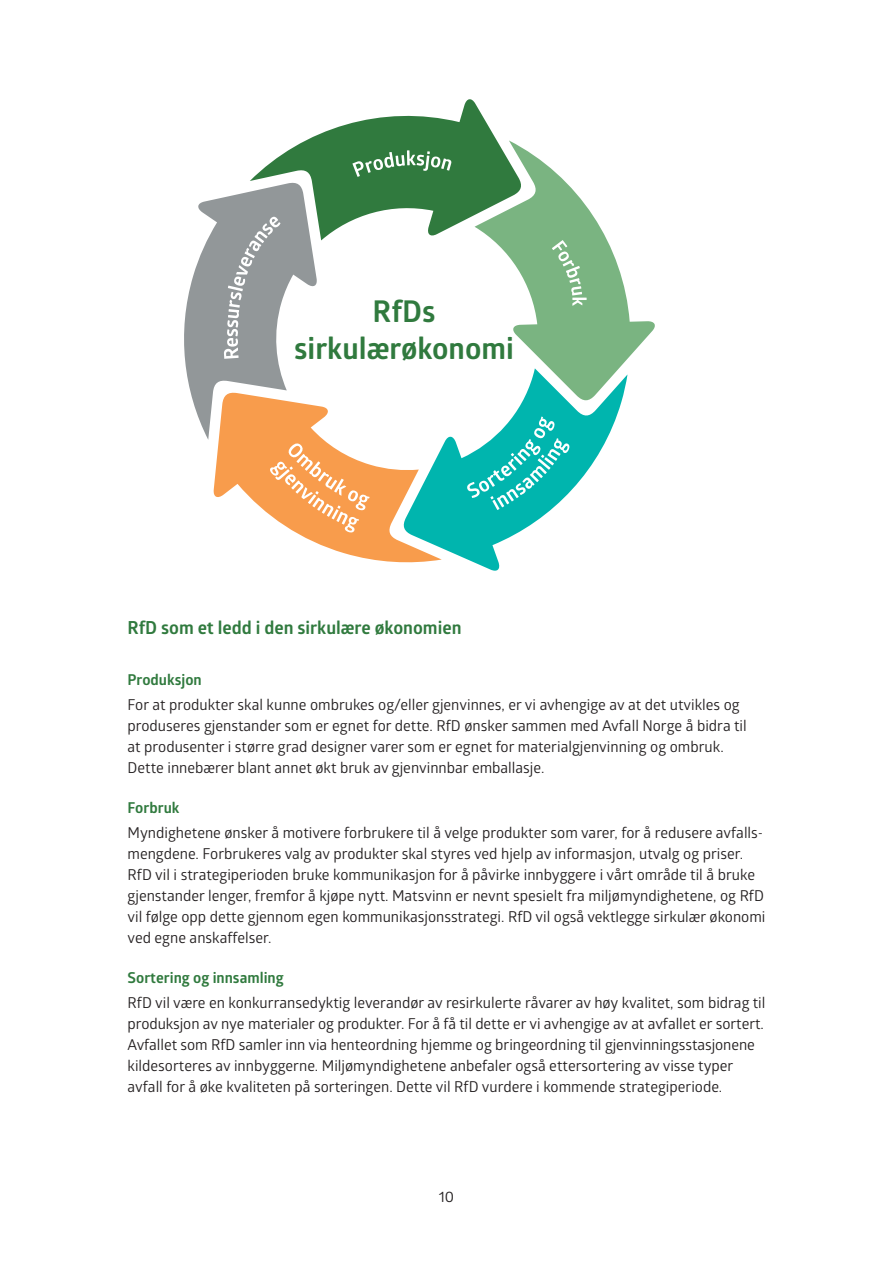
<style>
.page{position:relative;width:893px;height:1263px;background:#fff}
.page>*{position:absolute;margin:0;border:0;box-sizing:border-box;transform-origin:0 0}
.t1{font:700 30px/37.2px "Glober";color:#307a3e;text-align:center}
.t2{font:700 18px "Glober";color:#307a3e}
.t3{font:15px/21px "Glober";color:#231f20}
.t4{font:700 15px "Glober";color:#307a3e}
</style>
<div class="page">
<svg style="left:478px;top:402px;width:144px;height:169px"></svg>
<svg style="left:587px;top:207px;width:68px;height:195px"></svg>
<svg style="left:184px;top:99px;width:403px;height:465px"></svg>
<h1 class="t1" style="left:294px;top:292px;width:221px">RfDs sirkulærøkonomi</h1>
<p class="t2" style="left:128px;top:615px;width:335px">RfD som et ledd i den sirkulære økonomien</p>
<p class="t4" style="left:128px;top:669px;width:76px">Produksjon</p>
<p class="t3" style="left:128px;top:693px;width:621px">For at produkter skal kunne ombrukes og/eller gjenvinnes, er vi avhengige av at det utvikles og produseres gjenstander som er egnet for dette. RfD ønsker sammen med Avfall Norge å bidra til at produsenter i større grad designer varer som er egnet for materialgjenvinning og ombruk.<br>Dette innebærer blant annet økt bruk av gjenvinnbar emballasje.</p>
<p class="t4" style="left:128px;top:797px;width:53px">Forbruk</p>
<p class="t3" style="left:128px;top:821px;width:639px">Myndighetene ønsker å motivere forbrukere til å velge produkter som varer, for å redusere avfalls&shy;mengdene. Forbrukeres valg av produkter skal styres ved hjelp av informasjon, utvalg og priser.<br>RfD vil i strategiperioden bruke kommunikasjon for å påvirke innbyggere i vårt område til å bruke gjenstander lenger, fremfor å kjøpe nytt. Matsvinn er nevnt spesielt fra miljømyndighetene, og RfD vil følge opp dette gjennom egen kommunikasjonsstrategi. RfD vil også vektlegge sirkulær økonomi ved egne anskaffelser.</p>
<p class="t4" style="left:128px;top:967px;width:158px">Sortering og innsamling</p>
<p class="t3" style="left:128px;top:991px;width:639px">RfD vil være en konkurransedyktig leverandør av resirkulerte råvarer av høy kvalitet, som bidrag til produksjon av nye materialer og produkter. For å få til dette er vi avhengige av at avfallet er sortert.<br>Avfallet som RfD samler inn via henteordning hjemme og bringeordning til gjenvinningsstasjonene kildesorteres av innbyggerne. Miljømyndighetene anbefaler også ettersortering av visse typer avfall for å øke kvaliteten på sorteringen. Dette vil RfD vurdere i kommende strategiperiode.</p>
<p class="t3" style="left:439px;top:1185px;width:17px">10</p>
</div>
